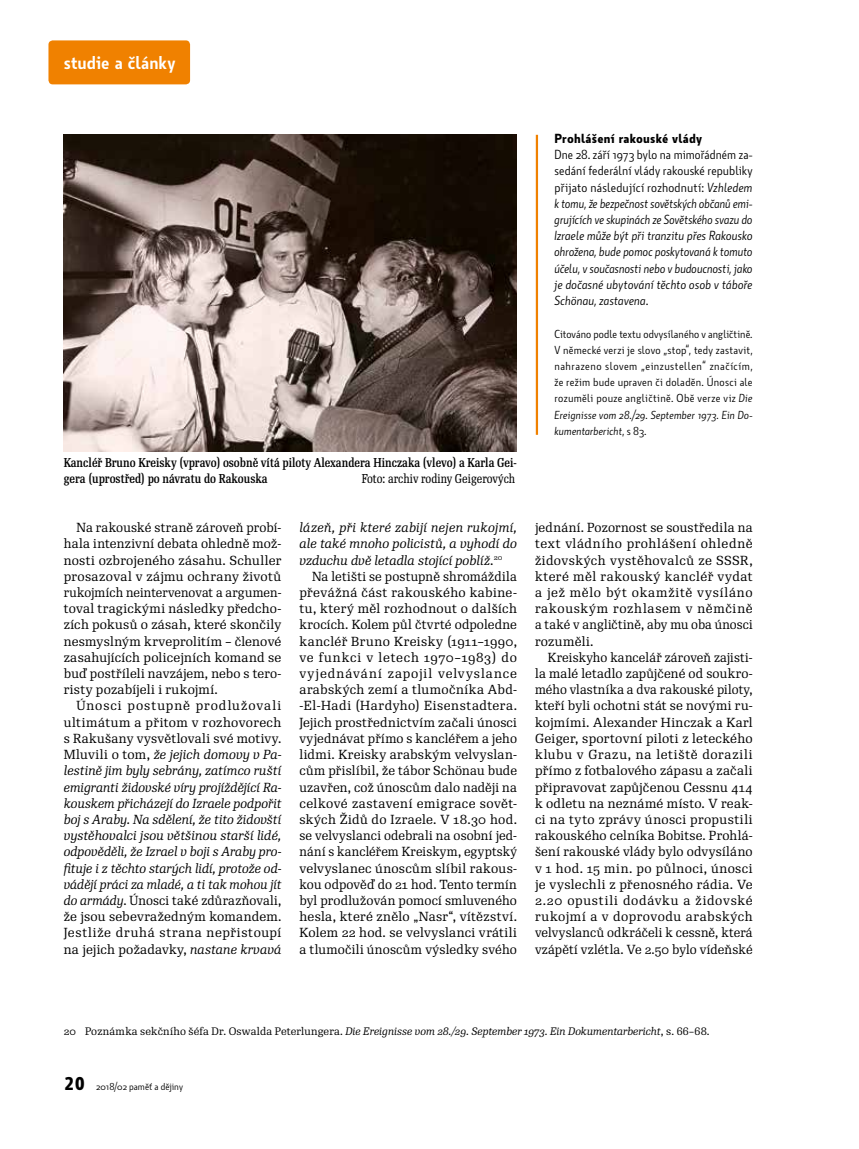
<style>
.page{position:relative;width:859px;height:1149px;background:#fff}
.page>*{position:absolute;margin:0;border:0;box-sizing:border-box;transform-origin:0 0}
.t1{font:600 18px "Botanika Std";letter-spacing:.005em;color:#fff}
.t2{font:12.75px/16.2px "Re Public Std";letter-spacing:.015em;color:#000;text-align:justify}
.t3{font:italic 12.75px/16.2px "Re Public Std";letter-spacing:.005em;color:#000;text-align:justify}
.t4{font:12.75px/16.2px "Re Public Std";letter-spacing:.015em;color:#000;text-align:justify;scale:.96 1}
.t5{font:italic 12.75px/16.2px "Botanika Std";letter-spacing:.01em;color:#000;text-align:justify}
.t6{font:700 12.75px "Botanika Std";letter-spacing:.02em;color:#000}
.t7{font:500 12.45px/16.2px "Re Public Std Cond";color:#000}
.t8{font:12.45px "Re Public Std Cond";color:#000}
.t9{font:11.25px/16.2px "Botanika Std";letter-spacing:.025em;color:#000;text-align:justify}
.t10{font:italic 10.5px "Re Public Std";color:#000}
.t11{font:9.75px "Botanika Std";color:#000}
.s1{font-style:normal}
.s2{font-style:italic}
.s3{font-family:"Botanika Mono";font-weight:700;font-size:18px}
</style>
<div class="page">
<div style="left:48px;top:40px;width:142px;height:44px;background:#f08100;border-radius:4px"></div>
<img style="left:64px;top:135px;width:453px;height:316px">
<hr style="left:536px;top:135px;width:2px;height:299px;background:#f08100">
<h1 class="t1" style="left:64px;top:50px;width:113px">studie a články</h1>
<p class="t7" style="left:64px;top:454px;width:454px">Kancléř Bruno Kreisky (vpravo) osobně vítá piloty Alexandera Hinczaka (vlevo) a Karla Gei&shy;gera (uprostřed) po návratu do Rakouska</p>
<p class="t8" style="left:362px;top:471px;width:155px">Foto: archiv rodiny Geigerových</p>
<p class="t2" style="left:64px;top:519px;width:219px;text-indent:13px">Na rakouské straně zároveň probí&shy;hala intenzivní debata ohledně mož&shy;nosti ozbrojeného zásahu. Schuller prosazoval v zájmu ochrany životů rukojmích neintervenovat a argumen&shy;toval tragickými následky předcho&shy;zích pokusů o zásah, které skončily nesmyslným krveprolitím – členové zasahujících policejních komand se buď postříleli navzájem, nebo s tero&shy;risty pozabíjeli i rukojmí.</p>
<p class="t3" style="left:64px;top:697px;width:219px;text-indent:13px"><span class="s1">Únosci postupně prodlužovali ultimátum a přitom v rozhovorech s Rakušany vysvětlovali své motivy.<br>Mluvili o tom,</span> že jejich domovy v Pa&shy;lestině jim byly sebrány, zatímco ruští emigranti židovské víry projíždějící Ra&shy;kouskem přicházejí do Izraele podpořit boj s Araby. Na sdělení, že tito židovští vystěhovalci jsou většinou starší lidé, odpověděli, že Izrael v boji s Araby pro&shy;fituje i z těchto starých lidí, protože od&shy;vádějí práci za mladé, a ti tak mohou jít do armády<span class="s1">. Únosci také zdůrazňovali, že jsou sebevražedným komandem.<br>Jestliže druhá strana nepřistoupí na jejich požadavky,</span> nastane krvavá</p>
<p class="t3" style="left:299px;top:519px;width:219px">lázeň, při které zabijí nejen rukojmí, ale také mnoho policistů, a vyhodí do vzduchu dvě letadla stojící poblíž<span class="s1">.</span><sup>20</sup></p>
<p class="t2" style="left:299px;top:568px;width:219px;text-indent:13px">Na letišti se postupně shromáždila převážná část rakouského kabine&shy;tu, který měl rozhodnout o dalších krocích. Kolem půl čtvrté odpoledne kancléř Bruno Kreisky (1911–1990, ve funkci v letech 1970–1983) do vyjednávání zapojil velvyslance arabských zemí a tlumočníka Abd--El-Hadi (Hardyho) Eisenstadtera.<br>Jejich prostřednictvím začali únosci vyjednávat přímo s kancléřem a jeho lidmi. Kreisky arabským velvyslan&shy;cům přislíbil, že tábor Schönau bude uzavřen, což únoscům dalo naději na celkové zastavení emigrace sovět&shy;ských Židů do Izraele. V 18.30 hod. se velvyslanci odebrali na osobní jed&shy;nání s kancléřem Kreiskym, egyptský velvyslanec únoscům slíbil rakous&shy;kou odpověď do 21 hod. Tento termín byl prodlužován pomocí smluveného hesla, které znělo „Nasr“, vítězství.<br>Kolem 22 hod. se velvyslanci vrátili a tlumočili únoscům výsledky svého</p>
<p class="t6" style="left:554px;top:130px;width:149px">Prohlášení rakouské vlády</p>
<p class="t5" style="left:554px;top:146px;width:200px"><span class="s1">Dne 28. září 1973 bylo na mimořádném za&shy;sedání federální vlády rakouské republiky přijato následující rozhodnutí:</span> Vzhledem k tomu, že bezpečnost sovětských občanů emi&shy;grujících ve skupinách ze Sovětského svazu do Izraele může být při tranzitu přes Rakousko ohrožena, bude pomoc poskytovaná k tomuto účelu, v současnosti nebo v budoucnosti, jako je dočasné ubytování těchto osob v táboře Schönau, zastavena<span class="s1">.</span></p>
<p class="t9" style="left:554px;top:325px;width:200px">Citováno podle textu odvysílaného v angličtině.<br>V německé verzi je slovo „stop“, tedy zastavit, nahrazeno slovem „einzustellen“ značícím, že režim bude upraven či doladěn. Únosci ale rozuměli pouze angličtině. Obě verze viz <span class="s2">Die Ereignisse vom 28./29. September 1973. Ein Do&shy;kumentarbericht</span>, s 83.</p>
<p class="t2" style="left:535px;top:519px;width:219px">jednání. Pozornost se soustředila na text vládního prohlášení ohledně židovských vystěhovalců ze SSSR, které měl rakouský kancléř vydat a jež mělo být okamžitě vysíláno rakouským rozhlasem v němčině a také v angličtině, aby mu oba únosci rozuměli.</p>
<p class="t4" style="left:535px;top:649px;width:228px;text-indent:13px">Kreiskyho kancelář zároveň zajisti&shy;la malé letadlo zapůjčené od soukro&shy;mého vlastníka a dva rakouské piloty, kteří byli ochotni stát se novými ru&shy;kojmími. Alexander Hinczak a Karl Geiger, sportovní piloti z leteckého klubu v Grazu, na letiště dorazili přímo z fotbalového zápasu a začali připravovat zapůjčenou Cessnu 414 k odletu na neznámé místo. V reak&shy;ci na tyto zprávy únosci propustili rakouského celníka Bobitse. Prohlá&shy;šení rakouské vlády bylo odvysíláno v 1 hod. 15 min. po půlnoci, únosci je vyslechli z přenosného rádia. Ve 2.20 opustili dodávku a židovské rukojmí a v doprovodu arabských velvyslanců odkráčeli k cessně, která vzápětí vzlétla. Ve 2.50 bylo vídeňské</p>
<p class="t10" style="left:64px;top:1023px;width:647px"><span class="s1">20 Poznámka sekčního šéfa Dr. Oswalda Peterlungera.</span> Die Ereignisse vom 28./29. September 1973. Ein Dokumentarbericht<span class="s1">, s. 66–68.</span></p>
<p class="t11" style="left:64px;top:1079px;width:121px"><span class="s3">20</span> 2018/02 paměť a dějiny</p>
</div>
